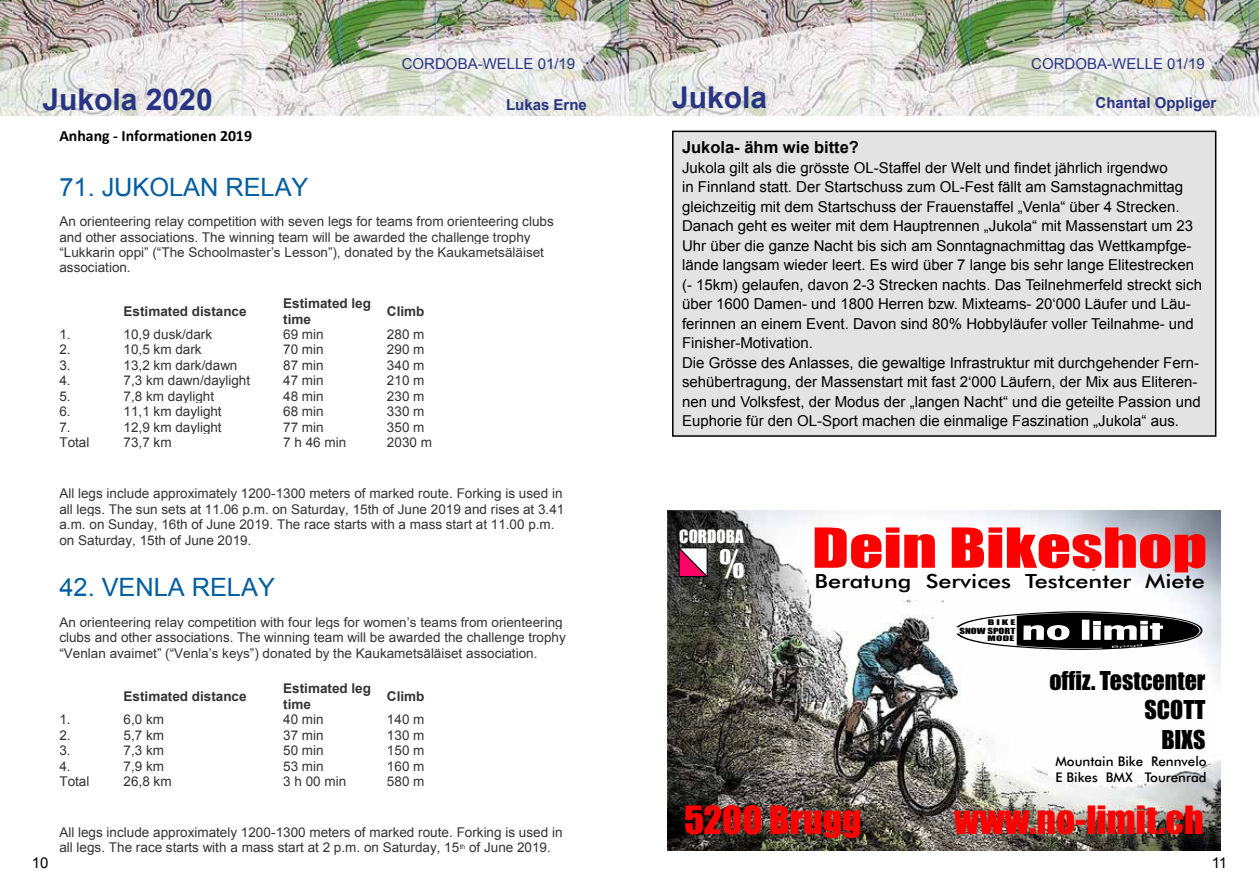
<style>
.page{position:relative;width:1259px;height:893px;background:#fff}
.page>*{position:absolute;margin:0;border:0;box-sizing:border-box;transform-origin:0 0}
.t1{font:50.85px "Impact";color:#f00;scale:1.32 1}
.t2{font:36px "Impact";color:#f00;scale:1.04 1}
.t3{font:36px "Impact";color:#fff}
.t4{font:700 30px "Arial";color:#283583}
.t5{font:25.2px "Arial";color:#005ea1}
.t6{font:24px/29.2px "Impact";color:#000;text-align:right}
.t7{font:500 19.5px "Futura BT";color:#000;scale:1.2 1}
.t8{font:16.95px "Impact";color:#fff}
.t9{font:700 16.5px "Arial";color:#000}
.t10{font:700 15.75px "Calibri";color:#000}
.t11{font:15px/19.5px "Arial";color:#000}
.t12{font:15px "Arial";color:#283583}
.t13{font:700 15px "Arial";color:#283583}
.t14{font:13.5px/15.5px "Arial";color:#333}
.t15{font:700 13.5px/15.5px "Arial";color:#333}
.t16{font:500 13.35px/16px "Futura BT";color:#000}
.t17{font:7.8px "Impact";color:#000;scale:1.38 1}
.t18{font:7.2px "Impact";color:#000;scale:1.67 1}
.t19{font:7.05px "Impact";color:#000;scale:1.65 1}
.t20{font:2.7px "Arial";color:#fff;scale:4.32 1}
</style>
<div class="page">
<img style="left:0;top:0;width:1259px;height:116px">
<div style="left:673px;top:131px;width:542px;height:305px;background:#e3e3e3"></div>
<div style="left:672px;top:131px;width:544px;height:306px;border:2px solid #000"></div>
<img style="left:668px;top:511px;width:552px;height:339px">
<svg style="left:956px;top:611px;width:246px;height:39px"></svg>
<svg style="left:678px;top:547px;width:30px;height:30px"></svg>
<p class="t12" style="left:402px;top:54px;width:175px">CORDOBA-WELLE 01/19</p>
<p class="t12" style="left:1031px;top:54px;width:175px">CORDOBA-WELLE 01/19</p>
<h3 class="t4" style="left:672px;top:78px;width:97px">Jukola</h3>
<p class="t13" style="left:1095px;top:93px;width:122px">Chantal Oppliger</p>
<p class="t9" style="left:682px;top:136px;width:178px">Jukola- ähm wie bitte?</p>
<p class="t11" style="left:682px;top:158px;width:521px">Jukola gilt als die grösste OL-Staffel der Welt und findet jährlich irgendwo<br>in Finnland statt. Der Startschuss zum OL-Fest fällt am Samstagnachmittag gleichzeitig mit dem Startschuss der Frauenstaffel „Venla“ über 4 Strecken.<br>Danach geht es weiter mit dem Hauptrennen „Jukola“ mit Massenstart um 23<br>Uhr über die ganze Nacht bis sich am Sonntagnachmittag das Wettkampfge&shy;lände langsam wieder leert. Es wird über 7 lange bis sehr lange Elitestrecken (- 15km) gelaufen, davon 2-3 Strecken nachts. Das Teilnehmerfeld streckt sich über 1600 Damen- und 1800 Herren bzw. Mixteams- 20‘000 Läufer und Läu&shy;ferinnen an einem Event. Davon sind 80% Hobbyläufer voller Teilnahme- und Finisher-Motivation.<br>Die Grösse des Anlasses, die gewaltige Infrastruktur mit durchgehender Fern&shy;sehübertragung, der Massenstart mit fast 2‘000 Läufern, der Mix aus Eliteren&shy;nen und Volksfest, der Modus der „langen Nacht“ und die geteilte Passion und Euphorie für den OL-Sport machen die einmalige Faszination „Jukola“ aus.</p>
<h3 class="t4" style="left:43px;top:79px;width:172px">Jukola 2020</h3>
<p class="t13" style="left:506px;top:94px;width:82px">Lukas Erne</p>
<p class="t10" style="left:59px;top:125px;width:194px">Anhang - Informationen 2019</p>
<h3 class="t5" style="left:59px;top:170px;width:251px">71. JUKOLAN RELAY</h3>
<p class="t14" style="left:59px;top:214px;width:496px">An orienteering relay competition with seven legs for teams from orienteering clubs and other associations. The winning team will be awarded the challenge trophy “Lukkarin oppi” (“The Schoolmaster’s Lesson”), donated by the Kaukametsäläiset association.</p>
<p class="t15" style="left:123px;top:304px;width:125px">Estimated distance</p>
<p class="t15" style="left:283px;top:296px;width:89px">Estimated leg time</p>
<p class="t15" style="left:387px;top:304px;width:39px">Climb</p>
<p class="t14" style="left:59px;top:327px;width:13px">1.</p>
<p class="t14" style="left:123px;top:327px;width:90px">10,9 dusk/dark</p>
<p class="t14" style="left:283px;top:327px;width:42px">69 min</p>
<p class="t14" style="left:387px;top:327px;width:39px">280 m</p>
<p class="t14" style="left:59px;top:342px;width:13px">2.</p>
<p class="t14" style="left:123px;top:342px;width:80px">10,5 km dark</p>
<p class="t14" style="left:283px;top:342px;width:42px">70 min</p>
<p class="t14" style="left:387px;top:342px;width:39px">290 m</p>
<p class="t14" style="left:59px;top:358px;width:13px">3.</p>
<p class="t14" style="left:123px;top:358px;width:115px">13,2 km dark/dawn</p>
<p class="t14" style="left:283px;top:358px;width:42px">87 min</p>
<p class="t14" style="left:387px;top:358px;width:39px">340 m</p>
<p class="t14" style="left:59px;top:373px;width:13px">4.</p>
<p class="t14" style="left:123px;top:373px;width:128px">7,3 km dawn/daylight</p>
<p class="t14" style="left:283px;top:373px;width:42px">47 min</p>
<p class="t14" style="left:387px;top:373px;width:39px">210 m</p>
<p class="t14" style="left:59px;top:388px;width:13px">5.</p>
<p class="t14" style="left:123px;top:388px;width:92px">7,8 km daylight</p>
<p class="t14" style="left:283px;top:388px;width:42px">48 min</p>
<p class="t14" style="left:387px;top:388px;width:39px">230 m</p>
<p class="t14" style="left:59px;top:404px;width:13px">6.</p>
<p class="t14" style="left:123px;top:404px;width:100px">11,1 km daylight</p>
<p class="t14" style="left:283px;top:404px;width:42px">68 min</p>
<p class="t14" style="left:387px;top:404px;width:39px">330 m</p>
<p class="t14" style="left:59px;top:419px;width:13px">7.</p>
<p class="t14" style="left:123px;top:419px;width:100px">12,9 km daylight</p>
<p class="t14" style="left:283px;top:419px;width:42px">77 min</p>
<p class="t14" style="left:387px;top:419px;width:39px">350 m</p>
<p class="t14" style="left:59px;top:435px;width:32px">Total</p>
<p class="t14" style="left:123px;top:435px;width:50px">73,7 km</p>
<p class="t14" style="left:283px;top:435px;width:65px">7 h 46 min</p>
<p class="t14" style="left:387px;top:435px;width:47px">2030 m</p>
<p class="t14" style="left:59px;top:486px;width:506px">All legs include approximately 1200-1300 meters of marked route. Forking is used in all legs. The sun sets at 11.06 p.m. on Saturday, 15th of June 2019 and rises at 3.41 a.m. on Sunday, 16th of June 2019. The race starts with a mass start at 11.00 p.m. on Saturday, 15th of June 2019.</p>
<h3 class="t5" style="left:59px;top:571px;width:217px">42. VENLA RELAY</h3>
<p class="t14" style="left:59px;top:614px;width:508px">An orienteering relay competition with four legs for women’s teams from orienteering clubs and other associations. The winning team will be awarded the challenge trophy “Venlan avaimet” (“Venla’s keys”) donated by the Kaukametsäläiset association.</p>
<p class="t15" style="left:123px;top:689px;width:125px">Estimated distance</p>
<p class="t15" style="left:283px;top:681px;width:89px">Estimated leg time</p>
<p class="t15" style="left:387px;top:689px;width:39px">Climb</p>
<p class="t14" style="left:59px;top:712px;width:13px">1.</p>
<p class="t14" style="left:123px;top:712px;width:42px">6,0 km</p>
<p class="t14" style="left:283px;top:712px;width:42px">40 min</p>
<p class="t14" style="left:387px;top:712px;width:39px">140 m</p>
<p class="t14" style="left:59px;top:727px;width:13px">2.</p>
<p class="t14" style="left:123px;top:727px;width:42px">5,7 km</p>
<p class="t14" style="left:283px;top:727px;width:42px">37 min</p>
<p class="t14" style="left:387px;top:727px;width:39px">130 m</p>
<p class="t14" style="left:59px;top:743px;width:13px">3.</p>
<p class="t14" style="left:123px;top:743px;width:42px">7,3 km</p>
<p class="t14" style="left:283px;top:743px;width:42px">50 min</p>
<p class="t14" style="left:387px;top:743px;width:39px">150 m</p>
<p class="t14" style="left:59px;top:758px;width:13px">4.</p>
<p class="t14" style="left:123px;top:758px;width:42px">7,9 km</p>
<p class="t14" style="left:283px;top:758px;width:42px">53 min</p>
<p class="t14" style="left:387px;top:758px;width:39px">160 m</p>
<p class="t14" style="left:59px;top:774px;width:32px">Total</p>
<p class="t14" style="left:123px;top:774px;width:50px">26,8 km</p>
<p class="t14" style="left:283px;top:774px;width:65px">3 h 00 min</p>
<p class="t14" style="left:387px;top:774px;width:39px">580 m</p>
<p class="t14" style="left:59px;top:825px;width:504px">All legs include approximately 1200-1300 meters of marked route. Forking is used in all legs. The race starts with a mass start at 2 p.m. on Saturday, 15<sup>th</sup> of June 2019.</p>
<h1 class="t1" style="left:812px;top:508px;width:301px">Dein Bikeshop</h1>
<h3 class="t7" style="left:814px;top:569px;width:327px">Beratung Services Testcenter Miete</h3>
<p class="t17" style="left:959px;top:625px;width:42px">SNOW SPORT</p>
<p class="t19" style="left:987px;top:633px;width:18px">MODE</p>
<p class="t8" style="left:679px;top:523px;width:66px">CORDOBA</p>
<h2 class="t3" style="left:719px;top:535px;width:26px">%</h2>
<p class="t18" style="left:988px;top:617px;width:18px">BIKE</p>
<p class="t20" style="left:1111px;top:646px;width:9px;rotate:-5deg">Brugg</p>
<h3 class="t6" style="left:1049px;top:665px;width:158px">offiz. Testcenter<br>SCOTT<br>BIXS</h3>
<p class="t16" style="left:1055px;top:753px;width:153px">Mountain Bike Rennvelo<br>E Bikes BMX Tourenrad</p>
<h2 class="t2" style="left:684px;top:792px;width:172px">5200 Brugg</h2>
<h2 class="t2" style="left:954px;top:792px;width:241px">www.no-limit.ch</h2>
<p class="t11" style="left:32px;top:853px;width:18px">10</p>
<p class="t11" style="left:1211px;top:853px;width:17px">11</p>
</div>
